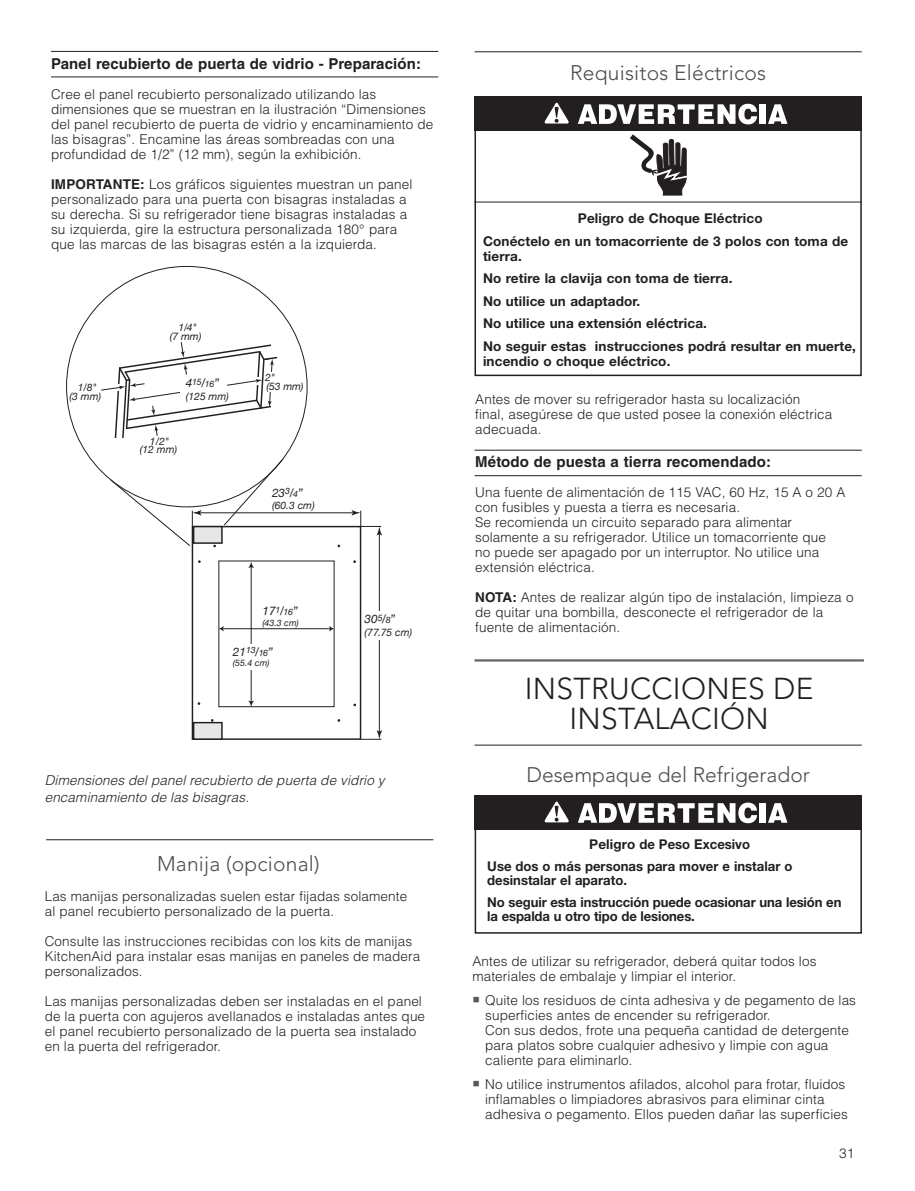
<style>
.page{position:relative;width:915px;height:1191px;background:#fff}
.page>*{position:absolute;margin:0;border:0;box-sizing:border-box;transform-origin:0 0}
.t1{font:300 30px/30px "Avenir";letter-spacing:.01em;color:#231f20;text-align:center}
.t2{font:300 21px "Avenir";letter-spacing:.01em;color:#4c4c4e}
.t3{font:700 15px "Helvetica LT Std";letter-spacing:.01em;color:#231f20}
.t4{font:300 13.5px/15px "Helvetica LT Std";letter-spacing:.01em;color:#231f20}
.t5{font:700 13.5px/22.5px "Helvetica Neue";letter-spacing:.01em;color:#231f20}
.t6{font:700 13.5px/22.5px "Helvetica Neue";letter-spacing:-.01em;color:#231f20}
.t7{font:italic 300 13.5px/16.5px "Helvetica LT Std";letter-spacing:.01em;color:#231f20}
.t8{font:italic 11.85px "Helvetica Neue";color:#231f20}
.t9{font:italic 10.35px/8.9px "Helvetica Neue";color:#231f20;text-align:center}
.t10{font:italic 8.85px "Helvetica Neue";letter-spacing:-.005em;color:#231f20}
.s1{font-weight:700}
.s2{font-size:11.85px}
.s3{font-size:8.85px}
.s4{font-family:"Carta";font-weight:400;color:#58595b}
</style>
<div class="page">
<hr style="left:46px;top:839px;width:387px;height:1px;background:#231f20">
<hr style="left:198px;top:512px;width:156px;height:1px;background:#231f20">
<hr style="left:379px;top:532px;width:1px;height:201px;background:#231f20">
<svg style="left:351px;top:510px;width:31px;height:25px"></svg>
<svg style="left:361px;top:730px;width:21px;height:10px"></svg>
<svg style="left:101px;top:342px;width:177px;height:95px"></svg>
<div style="left:180px;top:382px;width:47px;height:20px;background:#fff"></div>
<div style="left:265px;top:372px;width:37px;height:20px;background:#fff"></div>
<div style="left:362px;top:611px;width:44px;height:28px;background:#fff"></div>
<hr style="left:222px;top:628px;width:108px;height:1px;background:#231f20">
<svg style="left:109px;top:459px;width:174px;height:281px"></svg>
<svg style="left:329px;top:626px;width:5px;height:5px"></svg>
<div style="left:229px;top:644px;width:42px;height:26px;background:#fff"></div>
<hr style="left:51px;top:51px;width:387px;height:1px;background:#231f20">
<hr style="left:51px;top:77px;width:387px;height:1px;background:#231f20">
<hr style="left:474px;top:51px;width:387px;height:1px;background:#231f20">
<hr style="left:474px;top:659px;width:389px;height:2px;background:#636466">
<hr style="left:474px;top:744px;width:387px;height:1px;background:#231f20">
<hr style="left:474px;top:202px;width:387px;height:1px;background:#231f20">
<div style="left:474px;top:97px;width:387px;height:34px;background:#231f20"></div>
<svg style="left:577px;top:104px;width:179px;height:273px"></svg>
<div style="left:759px;top:104px;width:6px;height:20px;background:#fff"></div>
<svg style="left:768px;top:104px;width:19px;height:20px"></svg>
<svg style="left:544px;top:102px;width:25px;height:22px"></svg>
<hr style="left:474px;top:450px;width:387px;height:1px;background:#231f20">
<hr style="left:474px;top:475px;width:387px;height:1px;background:#231f20">
<div style="left:474px;top:795px;width:387px;height:138px;border:2px solid #231f20"></div>
<div style="left:474px;top:795px;width:387px;height:34px;background:#231f20"></div>
<svg style="left:577px;top:802px;width:179px;height:21px"></svg>
<div style="left:759px;top:803px;width:6px;height:19px;background:#fff"></div>
<svg style="left:768px;top:803px;width:19px;height:19px"></svg>
<svg style="left:544px;top:801px;width:25px;height:21px"></svg>
<p class="t3" style="left:51px;top:58px;width:371px">Panel recubierto de puerta de vidrio - Preparación:</p>
<p class="t4" style="left:51px;top:88px;width:383px">Cree el panel recubierto personalizado utilizando las dimensiones que se muestran en la ilustración “Dimensiones del panel recubierto de puerta de vidrio y encaminamiento de las bisagras”. Encamine las áreas sombreadas con una profundidad de 1/2” (12 mm), según la exhibición.</p>
<p class="t4" style="left:51px;top:178px;width:363px"><span class="s1">IMPORTANTE:</span> Los gráficos siguientes muestran un panel personalizado para una puerta con bisagras instaladas a su derecha. Si su refrigerador tiene bisagras instaladas a su izquierda, gire la estructura personalizada 180° para que las marcas de las bisagras estén a la izquierda.</p>
<p class="t9" style="left:70px;top:382px;width:33px">1/8"<br>(3 mm)</p>
<p class="t9" style="left:170px;top:323px;width:33px">1/4"<br>(7 mm)</p>
<p class="t10" style="left:186px;top:378px;width:35px"><span class="s2">4</span>15<span class="s2">/</span>16<span class="s2">”</span></p>
<p class="t9" style="left:186px;top:391px;width:45px">(125 mm)</p>
<p class="t9" style="left:140px;top:436px;width:39px">1/2"<br>(12 mm)</p>
<p class="t9" style="left:265px;top:373px;width:40px;text-align:left">2"<br>(53 mm)</p>
<p class="t8" style="left:272px;top:485px;width:32px">23<sup>3</sup>/<span class="s3">4</span>”</p>
<p class="t9" style="left:272px;top:500px;width:44px">(60.3 cm)</p>
<p class="t8" style="left:262px;top:603px;width:37px">17<sup>1</sup>/<span class="s3">16</span>”</p>
<p class="t10" style="left:262px;top:617px;width:38px">(43.3 cm)</p>
<p class="t8" style="left:233px;top:644px;width:41px">21<sup>13</sup>/<span class="s3">16</span>”</p>
<p class="t10" style="left:233px;top:657px;width:38px">(55.4 cm)</p>
<p class="t8" style="left:364px;top:612px;width:32px">30<sup>5</sup>/<span class="s3">8</span>”</p>
<p class="t9" style="left:364px;top:627px;width:49px">(77.75 cm)</p>
<p class="t7" style="left:45px;top:773px;width:341px">Dimensiones del panel recubierto de puerta de vidrio y encaminamiento de las bisagras.</p>
<h2 class="t2" style="left:157px;top:855px;width:164px">Manija (opcional)</h2>
<p class="t4" style="left:45px;top:890px;width:364px">Las manijas personalizadas suelen estar fijadas solamente al panel recubierto personalizado de la puerta.</p>
<p class="t4" style="left:45px;top:935px;width:377px">Consulte las instrucciones recibidas con los kits de manijas<br>KitchenAid para instalar esas manijas en paneles de madera personalizados.</p>
<p class="t4" style="left:45px;top:995px;width:382px">Las manijas personalizadas deben ser instaladas en el panel de la puerta con agujeros avellanados e instaladas antes que el panel recubierto personalizado de la puerta sea instalado en la puerta del refrigerador.</p>
<h2 class="t2" style="left:570px;top:64px;width:197px">Requisitos Eléctricos</h2>
<p class="t5" style="left:483px;top:208px;width:366px;text-indent:95px">Peligro de Choque Eléctrico<br>Conéctelo en un tomacorriente de 3 polos con toma de</p>
<p class="t5" style="left:483px;top:246px;width:374px">tierra.<br>No retire la clavija con toma de tierra.<br>No utilice un adaptador.<br>No utilice una extensión eléctrica.<br>No seguir estas instrucciones podrá resultar en muerte,</p>
<p class="t5" style="left:483px;top:351px;width:189px">incendio o choque eléctrico.</p>
<p class="t4" style="left:475px;top:393px;width:358px">Antes de mover su refrigerador hasta su localización final, asegúrese de que usted posee la conexión eléctrica adecuada.</p>
<p class="t3" style="left:475px;top:456px;width:297px">Método de puesta a tierra recomendado:</p>
<p class="t4" style="left:475px;top:486px;width:371px">Una fuente de alimentación de 115 VAC, 60 Hz, 15 A o 20 A con fusibles y puesta a tierra es necesaria.<br>Se recomienda un circuito separado para alimentar solamente a su refrigerador. Utilice un tomacorriente que<br>no puede ser apagado por un interruptor. No utilice una extensión eléctrica.</p>
<p class="t4" style="left:475px;top:591px;width:380px"><span class="s1">NOTA:</span> Antes de realizar algún tipo de instalación, limpieza o de quitar una bombilla, desconecte el refrigerador de la fuente de alimentación.</p>
<h1 class="t1" style="left:524px;top:676px;width:290px">INSTRUCCIONES DE<br>INSTALACIÓN</h1>
<h2 class="t2" style="left:526px;top:765px;width:285px">Desempaque del Refrigerador</h2>
<p class="t5" style="left:487px;top:833px;width:306px;text-indent:102px">Peligro de Peso Excesivo<br>Use dos o más personas para mover e instalar o</p>
<p class="t6" style="left:487px;top:869px;width:355px">desinstalar el aparato.<br>No seguir esta instrucción puede ocasionar una lesión en</p>
<p class="t6" style="left:487px;top:905px;width:209px">la espalda u otro tipo de lesiones.</p>
<p class="t4" style="left:472px;top:955px;width:345px">Antes de utilizar su refrigerador, deberá quitar todos los materiales de embalaje y limpiar el interior.</p>
<p class="t4" style="left:485px;top:994px;width:372px;text-indent:-13px"><span class="s4">-</span> Quite los residuos de cinta adhesiva y de pegamento de las superficies antes de encender su refrigerador.<br>Con sus dedos, frote una pequeña cantidad de detergente para platos sobre cualquier adhesivo y limpie con agua caliente para eliminarlo.</p>
<p class="t4" style="left:485px;top:1078px;width:364px;text-indent:-13px"><span class="s4">-</span> No utilice instrumentos afilados, alcohol para frotar, fluidos inflamables o limpiadores abrasivos para eliminar cinta adhesiva o pegamento. Ellos pueden dañar las superficies</p>
<p class="t4" style="left:839px;top:1147px;width:17px">31</p>
</div>
